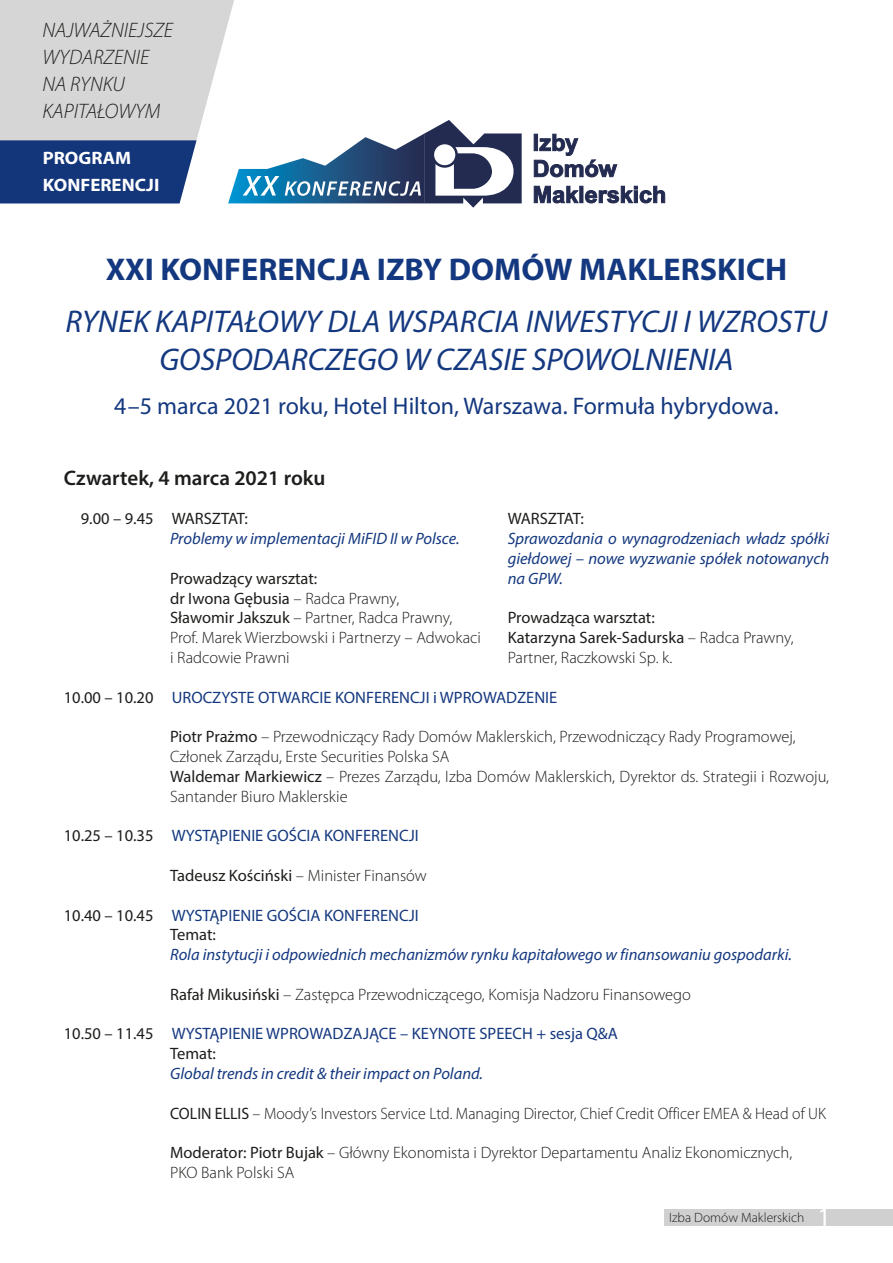
<style>
.page{position:relative;width:893px;height:1263px;background:#fff}
.page>*{position:absolute;margin:0;border:0;box-sizing:border-box;transform-origin:0 0}
.t1{font:italic 31.5px/37.8px "Myriad Pro";color:#14387f;text-align:center}
.t2{font:700 31.5px "Myriad Pro";color:#14387f}
.t3{font:24px "Myriad Pro";color:#14387f}
.t4{font:italic 300 21px/27px "Myriad Pro";color:#1d1d1b}
.t5{font:600 21px "Myriad Pro";color:#1d1d1b}
.t6{font:700 18px/27px "Myriad Pro";color:#fff;scale:1.05 1}
.t7{font:300 16.5px/19.8px "Myriad Pro";color:#1d1d1b}
.t8{font:italic 16.5px/19.8px "Myriad Pro";color:#14387f;text-align:justify}
.t9{font:16.5px/19.8px "Myriad Pro";color:#14387f}
.t10{font:16.5px/19.8px "Myriad Pro";color:#1d1d1b}
.t11{font:300 16.5px "Myriad Pro";color:#1d1d1b;scale:.96 1}
.t12{font:300 13.5px "Myriad Pro";color:#1d1d1b}
.s1{font-weight:400}
.s2{font-weight:300}
.s3{color:#1d1d1b}
.s4{font-weight:400;font-size:26.25px;color:#fff}
</style>
<div class="page">
<div style="left:665px;top:1209px;width:228px;height:17px;background:#d0d0d0"></div>
<svg style="left:0;top:0;width:234px;height:140px;background:#d9d9d9"></svg>
<div style="left:0;top:140px;width:197px;height:63px;background:#13357a"></div>
<svg style="left:534px;top:186px;width:131px;height:17px"></svg>
<svg style="left:534px;top:134px;width:83px;height:43px"></svg>
<svg style="left:228px;top:120px;width:294px;height:88px"></svg>
<p class="t4" style="left:43px;top:16px;width:132px">NAJWAŻNIEJSZE<br>WYDARZENIE<br>NA RYNKU<br>KAPITAŁOWYM</p>
<p class="t6" style="left:43px;top:143px;width:113px">PROGRAM<br>KONFERENCJI</p>
<h1 class="t2" style="left:106px;top:248px;width:683px">XXI KONFERENCJA IZBY DOMÓW MAKLERSKICH</h1>
<h1 class="t1" style="left:66px;top:302px;width:763px">RYNEK KAPITAŁOWY DLA WSPARCIA INWESTYCJI I WZROSTU<br>GOSPODARCZEGO W CZASIE SPOWOLNIENIA</h1>
<h2 class="t3" style="left:114px;top:391px;width:666px">4–5 marca 2021 roku, Hotel Hilton, Warszawa. Formuła hybrydowa.</h2>
<p class="t5" style="left:64px;top:464px;width:263px">Czwartek, 4 marca 2021 roku</p>
<p class="t10" style="left:81px;top:509px;width:169px">9.00 – 9.45 WARSZTAT:</p>
<p class="t8" style="left:170px;top:528px;width:291px">Problemy w implementacji MiFID II w Polsce.</p>
<p class="t7" style="left:170px;top:569px;width:312px"><span class="s1">Prowadzący warsztat:<br>dr Iwona Gębusia</span> – Radca Prawny,<br><span class="s1">Sławomir Jakszuk</span> – Partner, Radca Prawny,<br>Prof. Marek Wierzbowski i Partnerzy – Adwokaci i Radcowie Prawni</p>
<p class="t10" style="left:508px;top:509px;width:78px">WARSZTAT:</p>
<p class="t8" style="left:508px;top:528px;width:323px">Sprawozdania o wynagrodzeniach władz spółki giełdowej – nowe wyzwanie spółek notowanych na GPW.</p>
<p class="t10" style="left:508px;top:608px;width:287px">Prowadząca warsztat:<br>Katarzyna Sarek-Sadurska <span class="s2">– Radca Prawny,<br>Partner, Raczkowski Sp. k.</span></p>
<p class="t9" style="left:64px;top:687px;width:495px"><span class="s3">10.00 – 10.20</span> UROCZYSTE OTWARCIE KONFERENCJI i WPROWADZENIE</p>
<p class="t7" style="left:170px;top:727px;width:661px"><span class="s1">Piotr Prażmo</span> – Przewodniczący Rady Domów Maklerskich, Przewodniczący Rady Programowej, Członek Zarządu, Erste Securities Polska SA<br><span class="s1">Waldemar Markiewicz</span> – Prezes Zarządu, Izba Domów Maklerskich, Dyrektor ds. Strategii i Rozwoju, Santander Biuro Maklerskie</p>
<p class="t9" style="left:64px;top:826px;width:356px"><span class="s3">10.25 – 10.35</span> WYSTĄPIENIE GOŚCIA KONFERENCJI</p>
<p class="t7" style="left:170px;top:866px;width:258px"><span class="s1">Tadeusz Kościński</span> – Minister Finansów</p>
<p class="t9" style="left:170px;top:905px;width:250px;text-indent:-106px"><span class="s3">10.40 – 10.45</span> WYSTĄPIENIE GOŚCIA KONFERENCJI<br><span class="s3">Temat:</span></p>
<p class="t8" style="left:170px;top:944px;width:623px">Rola instytucji i odpowiednich mechanizmów rynku kapitałowego w finansowaniu gospodarki.</p>
<p class="t7" style="left:170px;top:985px;width:522px"><span class="s1">Rafał Mikusiński</span> – Zastępca Przewodniczącego, Komisja Nadzoru Finansowego</p>
<p class="t9" style="left:170px;top:1024px;width:449px;text-indent:-106px"><span class="s3">10.50 – 11.45</span> WYSTĄPIENIE WPROWADZAJĄCE – KEYNOTE SPEECH + sesja Q&amp;A<br><span class="s3">Temat:</span></p>
<p class="t8" style="left:170px;top:1063px;width:314px">Global trends in credit &amp; their impact on Poland.</p>
<p class="t11" style="left:170px;top:1104px;width:685px"><span class="s1">COLIN ELLIS</span> – Moody’s Investors Service Ltd. Managing Director, Chief Credit Officer EMEA &amp; Head of UK</p>
<p class="t7" style="left:170px;top:1143px;width:624px"><span class="s1">Moderator: Piotr Bujak</span> – Główny Ekonomista i Dyrektor Departamentu Analiz Ekonomicznych,<br>PKO Bank Polski SA</p>
<p class="t12" style="left:669px;top:1210px;width:163px">Izba Domów Maklerskich <span class="s4">1</span></p>
</div>
